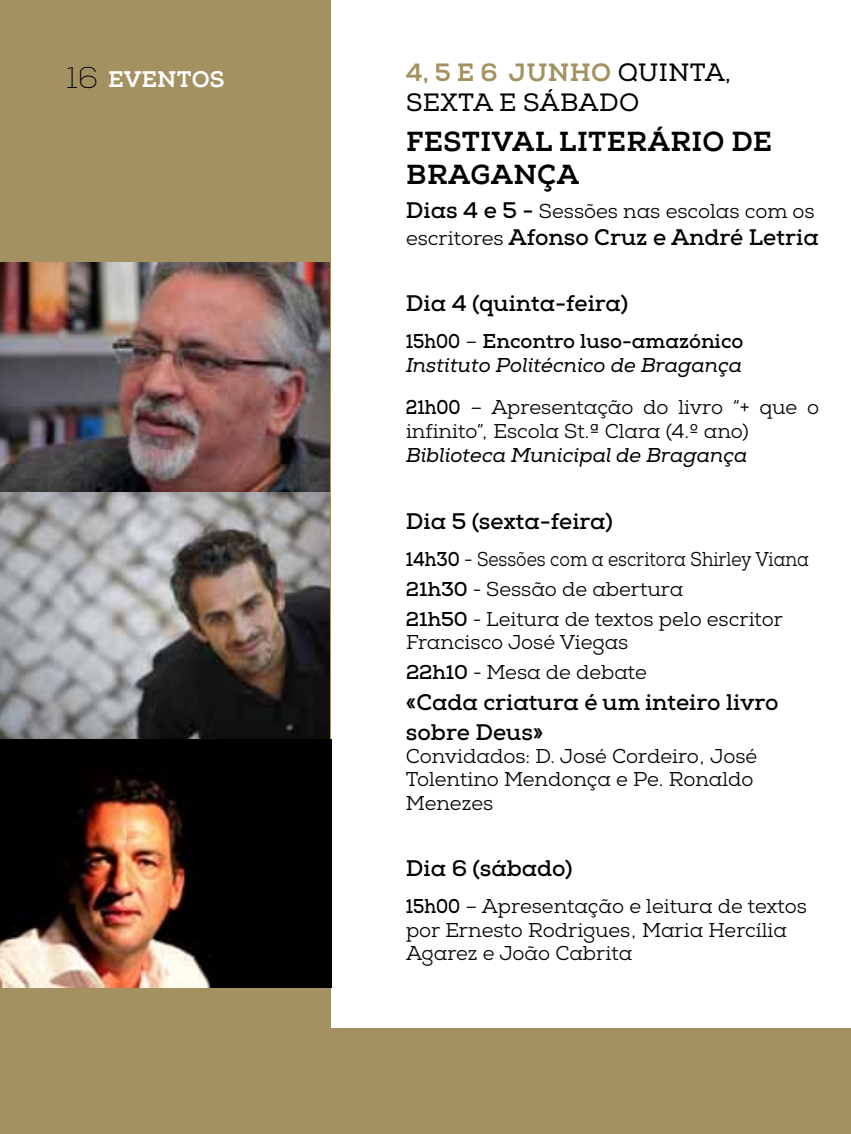
<style>
.page{position:relative;width:851px;height:1134px;background:#fff}
.page>*{position:absolute;margin:0;border:0;box-sizing:border-box;transform-origin:0 0}
.t1{font:700 27.5px/33px "Nexa Slabx";letter-spacing:.015em;color:#000}
.t2{font:25px/30px "Nexa Slab";letter-spacing:.015em;color:#000}
.t3{font:700 25px "Nexa Slabx";color:#a39161}
.t4{font:700 22.5px/30.2px "Nexa Slab";color:#000}
.t5{font:700 22.5px "Nexa Slabx";color:#fff}
.t6{font:20px/23.2px "Nexa Slab";color:#000}
.t7{font:20px/30.2px "Nexa Slab";color:#000;scale:.87 1}
.t8{font:italic 20px/24px "Nexa Slab";color:#000}
.s1{font-family:"Nexa Slabx";font-weight:700;color:#a39161}
.s2{font-weight:700;font-size:22.5px}
.s3{font-weight:400;font-size:20px}
.s4{font-family:"Nexa Slab";font-weight:100;font-size:30px;color:#000}
.s5{font-weight:700;font-style:normal}
.s6{font-style:normal}
.s7{font-weight:700}
</style>
<div class="page">
<div style="left:0;top:0;width:850px;height:1134px;background:#a39161"></div>
<div style="left:332px;top:0;width:518px;height:1028px;background:#fff"></div>
<img style="left:0;top:262px;width:329px;height:477px">
<img style="left:0;top:739px;width:332px;height:249px">
<p class="t2" style="left:406px;top:58px;width:326px;text-indent:164px"><span class="s1">HO</span> QUINTA,<br>SEXTA E SÁBADO</p>
<h1 class="t1" style="left:406px;top:125px;width:367px">FESTIVAL LITERÁRIO DE<br>BRAGANÇA</h1>
<p class="t6" style="left:406px;top:200px;width:410px"><span class="s2">Dias 4 e 5 -</span> Sessões nas escolas com os</p>
<p class="t4" style="left:406px;top:222px;width:414px"><span class="s3">escritores</span> Afonso Cruz e André Letria</p>
<p class="t5" style="left:66px;top:66px;width:160px"><span class="s4">16</span> EVENTOS</p>
<p class="t3" style="left:406px;top:57px;width:124px">4, 5 E 6 JUN</p>
<p class="t4" style="left:406px;top:289px;width:224px">Dia 4 (quinta-feira)</p>
<p class="t8" style="left:406px;top:330px;width:339px"><span class="s5">15h00</span> <span class="s6">–</span> <span class="s5">Encontro luso-amazónico<br></span>Instituto Politécnico de Bragança</p>
<p class="t6" style="left:406px;top:396px;width:414px;line-height:24px"><span class="s7">21h00</span> – Apresentação do livro “+ que o infinito”, Escola St.ª Clara (4.º ano)</p>
<p class="t8" style="left:406px;top:444px;width:343px">Biblioteca Municipal de Bragança</p>
<p class="t4" style="left:406px;top:506px;width:208px">Dia 5 (sexta-feira)</p>
<p class="t7" style="left:406px;top:544px;width:464px"><span class="s7">14h30</span> - Sessões com a escritora Shirley Viana<br><span class="s7">21h30</span> - Sessão de abertura<br><span class="s7">21h50</span> - Leitura de textos pelo escritor</p>
<p class="t6" style="left:406px;top:628px;width:242px;line-height:30.2px">Francisco José Viegas<br><span class="s7">22h10</span> - Mesa de debate</p>
<p class="t4" style="left:406px;top:687px;width:374px">«Cada criatura é um inteiro livro sobre Deus»</p>
<p class="t6" style="left:406px;top:745px;width:353px">Convidados: D. José Cordeiro, José<br>Tolentino Mendonça e Pe. Ronaldo<br>Menezes</p>
<p class="t4" style="left:406px;top:853px;width:168px">Dia 6 (sábado)</p>
<p class="t6" style="left:406px;top:895px;width:402px"><span class="s7">15h00</span> – Apresentação e leitura de textos por Ernesto Rodrigues, Maria Hercília<br>Agarez e João Cabrita</p>
</div>
